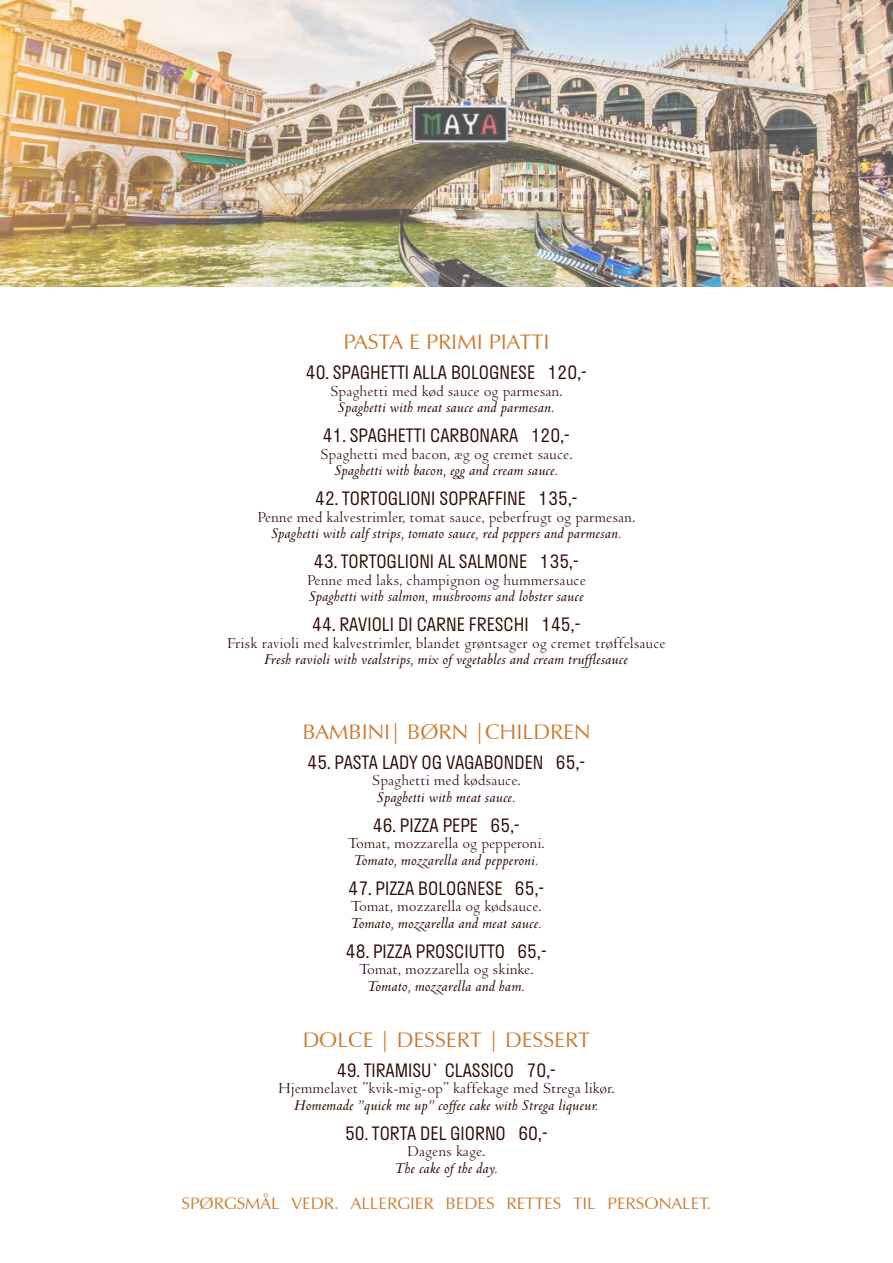
<style>
.page{position:relative;width:893px;height:1263px;background:#fff}
.page>*{position:absolute;margin:0;border:0;box-sizing:border-box;transform-origin:0 0}
.t1{font:21px "Zapf Humanist 601 BT";color:#cc7b2f;scale:1.05 1}
.t2{font:300 18px "Stratos";color:#2d0800}
.t3{font:italic 600 16.5px "Venetian 301 BT";color:#2d0800}
.t4{font:16.5px "Venetian 301 BT";letter-spacing:-.01em;color:#2d0800}
.t5{font:16.5px "Zapf Humanist 601 BT";color:#cc7b2f;scale:1.05 1}
</style>
<div class="page">
<img style="left:0;top:0;width:893px;height:287px">
<p class="t1" style="left:343px;top:329px;width:198px">PASTA E PRIMI PIATTI</p>
<p class="t2" style="left:306px;top:358px;width:283px">40. SPAGHETTI ALLA BOLOGNESE 120,-</p>
<p class="t4" style="left:330px;top:381px;width:234px">Spaghetti med kød sauce og parmesan.</p>
<p class="t3" style="left:338px;top:398px;width:218px">Spaghetti with meat sauce and parmesan.</p>
<p class="t2" style="left:323px;top:421px;width:249px">41. SPAGHETTI CARBONARA 120,-</p>
<p class="t4" style="left:320px;top:444px;width:254px">Spaghetti med bacon, æg og cremet sauce.</p>
<p class="t3" style="left:335px;top:461px;width:225px">Spaghetti with bacon, egg and cream sauce.</p>
<p class="t2" style="left:315px;top:484px;width:264px">42. TORTOGLIONI SOPRAFFINE 135,-</p>
<p class="t4" style="left:257px;top:507px;width:380px">Penne med kalvestrimler, tomat sauce, peberfrugt og parmesan.</p>
<p class="t3" style="left:271px;top:524px;width:352px">Spaghetti with calf strips, tomato sauce, red peppers and parmesan.</p>
<p class="t2" style="left:314px;top:547px;width:267px">43. TORTOGLIONI AL SALMONE 135,-</p>
<p class="t4" style="left:307px;top:570px;width:280px">Penne med laks, champignon og hummersauce</p>
<p class="t3" style="left:309px;top:587px;width:276px">Spaghetti with salmon, mushrooms and lobster sauce</p>
<p class="t2" style="left:312px;top:610px;width:270px">44. RAVIOLI DI CARNE FRESCHI 145,-</p>
<p class="t4" style="left:227px;top:633px;width:440px">Frisk ravioli med kalvestrimler, blandet grøntsager og cremet trøffelsauce</p>
<p class="t3" style="left:265px;top:650px;width:365px">Fresh ravioli with vealstrips, mix of vegetables and cream trufflesauce</p>
<p class="t1" style="left:302px;top:718px;width:276px">BAMBINI| BØRN |CHILDREN</p>
<p class="t2" style="left:307px;top:748px;width:280px">45. PASTA LADY OG VAGABONDEN 65,-</p>
<p class="t4" style="left:372px;top:771px;width:151px">Spaghetti med kødsauce.</p>
<p class="t3" style="left:377px;top:787px;width:140px">Spaghetti with meat sauce.</p>
<p class="t2" style="left:373px;top:811px;width:149px">46. PIZZA PEPE 65,-</p>
<p class="t4" style="left:348px;top:834px;width:199px">Tomat, mozzarella og pepperoni.</p>
<p class="t3" style="left:354px;top:850px;width:186px">Tomato, mozzarella and pepperoni.</p>
<p class="t2" style="left:348px;top:874px;width:198px">47. PIZZA BOLOGNESE 65,-</p>
<p class="t4" style="left:351px;top:897px;width:193px">Tomat, mozzarella og kødsauce.</p>
<p class="t3" style="left:351px;top:913px;width:192px">Tomato, mozzarella and meat sauce.</p>
<p class="t2" style="left:346px;top:937px;width:203px">48. PIZZA PROSCIUTTO 65,-</p>
<p class="t4" style="left:359px;top:960px;width:176px">Tomat, mozzarella og skinke.</p>
<p class="t3" style="left:368px;top:976px;width:159px">Tomato, mozzarella and ham.</p>
<p class="t1" style="left:303px;top:1026px;width:275px">DOLCE | DESSERT | DESSERT</p>
<p class="t2" style="left:337px;top:1056px;width:221px">49. TIRAMISU` CLASSICO 70,-</p>
<p class="t4" style="left:278px;top:1079px;width:338px">Hjemmelavet ”kvik-mig-op” kaffekage med Strega likør.</p>
<p class="t3" style="left:294px;top:1095px;width:306px">Homemade ”quick me up” coffee cake with Strega liqueur.</p>
<p class="t2" style="left:345px;top:1119px;width:204px">50. TORTA DEL GIORNO 60,-</p>
<p class="t4" style="left:407px;top:1142px;width:80px">Dagens kage.</p>
<p class="t3" style="left:395px;top:1158px;width:104px">The cake of the day.</p>
<p class="t5" style="left:182px;top:1193px;width:506px">SPØRGSMÅL VEDR. ALLERGIER BEDES RETTES TIL PERSONALET.</p>
</div>
